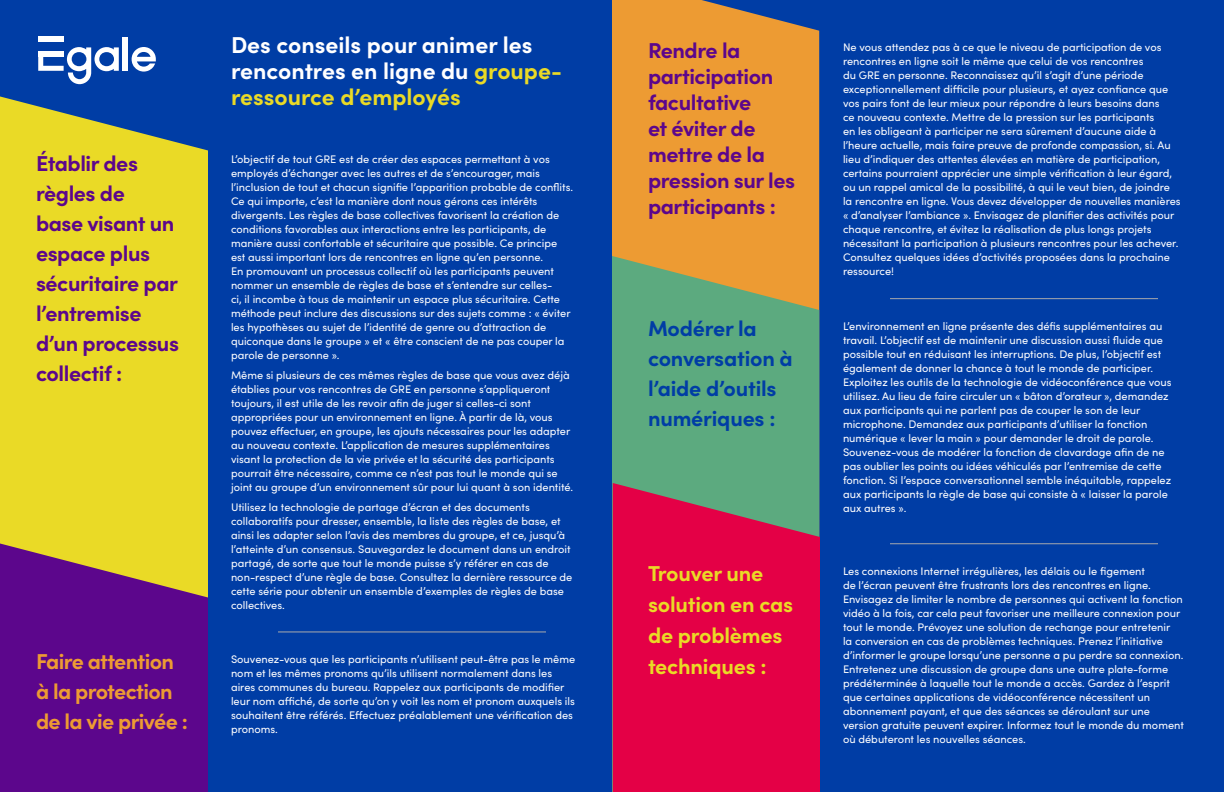
<style>
.page{position:relative;width:1224px;height:792px;background:#fff}
.page>*{position:absolute;margin:0;border:0;box-sizing:border-box;transform-origin:0 0}
.Heading{font:700 23px/26.3px "Sofia Pro";color:#fff}
.t1{font:700 21.6px/30px "Sofia Pro";letter-spacing:-.02em;color:#5c068c}
.t2{font:700 21.6px/30px "Sofia Pro";letter-spacing:-.01em;color:#003da5}
.t3{font:700 21.6px/31px "Sofia Pro";letter-spacing:-.01em;color:#eada26}
.t4{font:700 21.6px/30px "Sofia Pro";letter-spacing:-.03em;color:#ed9b33}
.Body{font:11px/14px "Sofia Pro";color:#fff}
.s1{color:#eada26}
</style>
<div class="page">
<div style="left:0;top:0;width:612px;height:792px;background:#003da5"></div>
<div style="left:612px;top:0;width:612px;height:792px;background:#003da5"></div>
<hr style="left:890px;top:298px;width:268px;height:1px;background:#a8a9ad">
<hr style="left:890px;top:544px;width:268px;height:1px;background:#a8a9ad">
<div style="left:612px;top:0;width:207px;height:256px;background:#ed9b33"></div>
<svg style="left:612px;top:256px;width:207px;height:536px;fill:#5caa7f"></svg>
<svg style="left:613px;top:483px;width:207px;height:309px;fill:#e40046"></svg>
<div style="left:0;top:96px;width:208px;height:448px;background:#eada26"></div>
<svg style="left:0;top:544px;width:208px;height:248px;fill:#5c068c"></svg>
<div style="left:123px;top:37px;width:5px;height:34px;background:#fff"></div>
<svg style="left:132px;top:47px;width:24px;height:25px"></svg>
<div style="left:38px;top:37px;width:26px;height:5px;background:#fff"></div>
<svg style="left:38px;top:47px;width:81px;height:37px"></svg>
<hr style="left:278px;top:632px;width:268px;height:1px;background:#a8a9ad">
<p class="Heading" style="left:231px;top:30px;width:332px">Des conseils pour animer les rencontres en ligne du <span class="s1">groupe&shy;ressource d’employés</span></p>
<p class="t1" style="left:36px;top:147px;width:145px">Établir des règles de<br>base visant un espace plus sécuritaire par l’entremise d’un processus collectif :</p>
<p class="Body" style="left:231px;top:151px;width:344px">L’objectif de tout GRE est de créer des espaces permettant à vos employés d’échanger avec les autres et de s’encourager, mais l’inclusion de tout et chacun signifie l’apparition probable de conflits.<br>Ce qui importe, c’est la manière dont nous gérons ces intérêts divergents. Les règles de base collectives favorisent la création de conditions favorables aux interactions entre les participants, de manière aussi confortable et sécuritaire que possible. Ce principe est aussi important lors de rencontres en ligne qu’en personne.<br>En promouvant un processus collectif où les participants peuvent nommer un ensemble de règles de base et s’entendre sur celles-<br>ci, il incombe à tous de maintenir un espace plus sécuritaire. Cette méthode peut inclure des discussions sur des sujets comme : « éviter les hypothèses au sujet de l’identité de genre ou d’attraction de quiconque dans le groupe » et « être conscient de ne pas couper la parole de personne ».</p>
<p class="Body" style="left:231px;top:367px;width:344px">Même si plusieurs de ces mêmes règles de base que vous avez déjà établies pour vos rencontres de GRE en personne s’appliqueront toujours, il est utile de les revoir afin de juger si celles-ci sont appropriées pour un environnement en ligne. À partir de là, vous pouvez effectuer, en groupe, les ajouts nécessaires pour les adapter au nouveau contexte. L’application de mesures supplémentaires visant la protection de la vie privée et la sécurité des participants pourrait être nécessaire, comme ce n’est pas tout le monde qui se joint au groupe d’un environnement sûr pour lui quant à son identité.</p>
<p class="Body" style="left:231px;top:499px;width:343px">Utilisez la technologie de partage d’écran et des documents collaboratifs pour dresser, ensemble, la liste des règles de base, et ainsi les adapter selon l’avis des membres du groupe, et ce, jusqu’à l’atteinte d’un consensus. Sauvegardez le document dans un endroit partagé, de sorte que tout le monde puisse s’y référer en cas de non-respect d’une règle de base. Consultez la dernière ressource de cette série pour obtenir un ensemble d’exemples de règles de base collectives.</p>
<p class="t4" style="left:36px;top:645px;width:153px">Faire attention à la protection de la vie privée :</p>
<p class="Body" style="left:231px;top:651px;width:346px">Souvenez-vous que les participants n’utilisent peut-être pas le même nom et les mêmes pronoms qu’ils utilisent normalement dans les aires communes du bureau. Rappelez aux participants de modifier leur nom affiché, de sorte qu’on y voit les nom et pronom auxquels ils souhaitent être référés. Effectuez préalablement une vérification des pronoms.</p>
<p class="t1" style="left:648px;top:35px;width:149px;line-height:26px">Rendre la participation facultative<br>et éviter de mettre de la pression sur les participants :</p>
<p class="Body" style="left:843px;top:40px;width:339px">Ne vous attendez pas à ce que le niveau de participation de vos rencontres en ligne soit le même que celui de vos rencontres<br>du GRE en personne. Reconnaissez qu’il s’agit d’une période exceptionnellement difficile pour plusieurs, et ayez confiance que vos pairs font de leur mieux pour répondre à leurs besoins dans<br>ce nouveau contexte. Mettre de la pression sur les participants<br>en les obligeant à participer ne sera sûrement d’aucune aide à l’heure actuelle, mais faire preuve de profonde compassion, si. Au lieu d’indiquer des attentes élevées en matière de participation, certains pourraient apprécier une simple vérification à leur égard, ou un rappel amical de la possibilité, à qui le veut bien, de joindre la rencontre en ligne. Vous devez développer de nouvelles manières « d’analyser l’ambiance ». Envisagez de planifier des activités pour chaque rencontre, et évitez la réalisation de plus longs projets nécessitant la participation à plusieurs rencontres pour les achever.<br>Consultez quelques idées d’activités proposées dans la prochaine ressource!</p>
<p class="t2" style="left:648px;top:312px;width:146px">Modérer la conversation à l’aide d’outils numériques :</p>
<p class="Body" style="left:843px;top:318px;width:330px">L’environnement en ligne présente des défis supplémentaires au travail. L’objectif est de maintenir une discussion aussi fluide que possible tout en réduisant les interruptions. De plus, l’objectif est également de donner la chance à tout le monde de participer.<br>Exploitez les outils de la technologie de vidéoconférence que vous utilisez. Au lieu de faire circuler un « bâton d’orateur », demandez aux participants qui ne parlent pas de couper le son de leur microphone. Demandez aux participants d’utiliser la fonction numérique « lever la main » pour demander le droit de parole.<br>Souvenez-vous de modérer la fonction de clavardage afin de ne pas oublier les points ou idées véhiculés par l’entremise de cette fonction. Si l’espace conversationnel semble inéquitable, rappelez aux participants la règle de base qui consiste à « laisser la parole aux autres ».</p>
<p class="t3" style="left:648px;top:557px;width:147px">Trouver une solution en cas de problèmes techniques :</p>
<p class="Body" style="left:843px;top:563px;width:342px">Les connexions Internet irrégulières, les délais ou le figement<br>de l’écran peuvent être frustrants lors des rencontres en ligne.<br>Envisagez de limiter le nombre de personnes qui activent la fonction vidéo à la fois, car cela peut favoriser une meilleure connexion pour tout le monde. Prévoyez une solution de rechange pour entretenir<br>la conversion en cas de problèmes techniques. Prenez l’initiative d’informer le groupe lorsqu’une personne a pu perdre sa connexion.<br>Entretenez une discussion de groupe dans une autre plate-forme prédéterminée à laquelle tout le monde a accès. Gardez à l’esprit que certaines applications de vidéoconférence nécessitent un abonnement payant, et que des séances se déroulant sur une version gratuite peuvent expirer. Informez tout le monde du moment où débuteront les nouvelles séances.</p>
</div>
